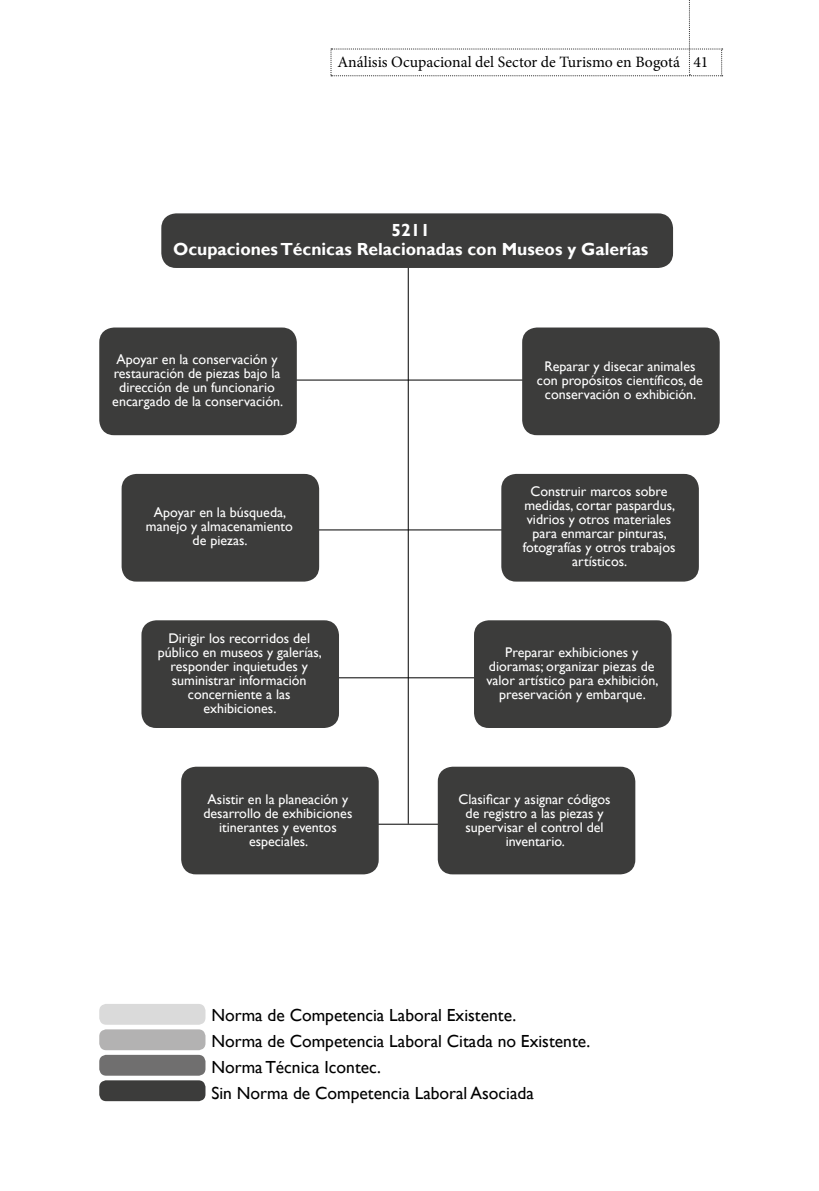
<style>
.page{position:relative;width:819px;height:1191px;background:#fff}
.page>*{position:absolute;margin:0;border:0;box-sizing:border-box;transform-origin:0 0}
.t1{font:17.5px/25.7px "Gill Sans";color:#000}
.t2{font:700 17.5px/19.2px "Gill Sans";color:#fff;text-align:center}
.t3{font:15.75px "Minion Pro";color:#000}
.t4{font:14px/14px "Gill Sans";color:#fff;text-align:center}
</style>
<div class="page">
<svg style="left:330px;top:0;width:392px;height:76px"></svg>
<div style="left:99px;top:1004px;width:106px;height:20px;background:#dadada;border-radius:7px"></div>
<div style="left:99px;top:1029px;width:106px;height:21px;background:#b3b2b2;border-radius:7px"></div>
<div style="left:99px;top:1054px;width:106px;height:21px;background:#706f6f;border-radius:7px"></div>
<div style="left:99px;top:1080px;width:106px;height:21px;background:#3c3c3b;border-radius:7px"></div>
<hr style="left:408px;top:263px;width:1px;height:560px;background:#000">
<hr style="left:186px;top:379px;width:506px;height:1px;background:#000">
<hr style="left:186px;top:529px;width:506px;height:1px;background:#000">
<hr style="left:186px;top:677px;width:427px;height:1px;background:#000">
<hr style="left:186px;top:823px;width:394px;height:1px;background:#000">
<div style="left:99px;top:327px;width:198px;height:108px;background:#3c3c3b;border-radius:15px"></div>
<div style="left:522px;top:327px;width:197px;height:108px;background:#3c3c3b;border-radius:15px"></div>
<div style="left:122px;top:474px;width:197px;height:107px;background:#3c3c3b;border-radius:15px"></div>
<div style="left:501px;top:474px;width:197px;height:107px;background:#3c3c3b;border-radius:15px"></div>
<div style="left:141px;top:620px;width:198px;height:108px;background:#3c3c3b;border-radius:15px"></div>
<div style="left:474px;top:620px;width:197px;height:108px;background:#3c3c3b;border-radius:15px"></div>
<div style="left:181px;top:766px;width:197px;height:108px;background:#3c3c3b;border-radius:15px"></div>
<div style="left:438px;top:766px;width:197px;height:108px;background:#3c3c3b;border-radius:15px"></div>
<div style="left:161px;top:213px;width:512px;height:55px;background:#3c3c3b;border-radius:15px"></div>
<p class="t3" style="left:337px;top:52px;width:372px">Análisis Ocupacional del Sector de Turismo en Bogotá 41</p>
<p class="t2" style="left:173px;top:220px;width:477px">5211<br>Ocupaciones Técnicas Relacionadas con Museos y Galerías</p>
<p class="t4" style="left:112px;top:352px;width:172px">Apoyar en la conservación y restauración de piezas bajo la dirección de un funcionario encargado de la conservación.</p>
<p class="t4" style="left:537px;top:359px;width:167px">Reparar y disecar animales con propósitos científicos, de conservación o exhibición.</p>
<p class="t4" style="left:146px;top:505px;width:148px">Apoyar en la búsqueda, manejo y almacenamiento de piezas.</p>
<p class="t4" style="left:158px;top:631px;width:166px">Dirigir los recorridos del público en museos y galerías, responder inquietudes y suministrar información concerniente a las exhibiciones.</p>
<p class="t4" style="left:522px;top:484px;width:154px">Construir marcos sobre medidas, cortar paspardus, vidrios y otros materiales para enmarcar pinturas, fotografías y otros trabajos artísticos.</p>
<p class="t4" style="left:486px;top:645px;width:173px">Preparar exhibiciones y dioramas; organizar piezas de valor artístico para exhibición, preservación y embarque.</p>
<p class="t4" style="left:203px;top:793px;width:150px">Asistir en la planeación y desarrollo de exhibiciones itinerantes y eventos especiales.</p>
<p class="t4" style="left:458px;top:793px;width:153px">Clasificar y asignar códigos de registro a las piezas y supervisar el control del inventario.</p>
<p class="t1" style="left:211px;top:1003px;width:380px">Norma de Competencia Laboral Existente.<br>Norma de Competencia Laboral Citada no Existente.<br>Norma Técnica Icontec.<br>Sin Norma de Competencia Laboral Asociada</p>
</div>
